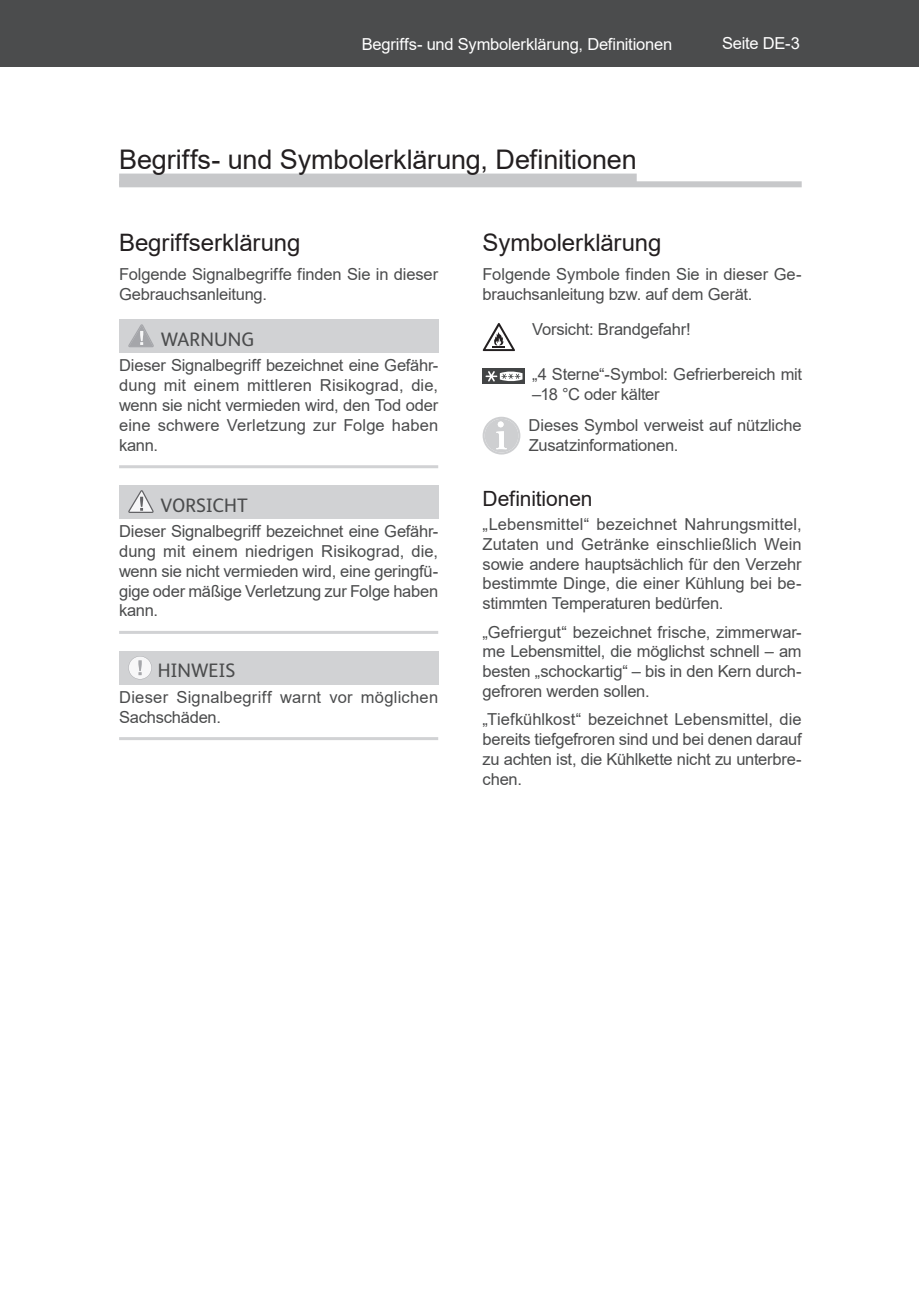
<style>
.page{position:relative;width:919px;height:1289px;background:#fff}
.page>*{position:absolute;margin:0;border:0;box-sizing:border-box;transform-origin:0 0}
.t1{font:27px "Arial";letter-spacing:-.005em;color:#231f20}
.t2{font:24px "Arial";letter-spacing:-.005em;color:#231f20}
.t3{font:21px "Arial";letter-spacing:-.005em;color:#231f20}
.t4{font:19.5px "FS Albert";color:#4b4c4d}
.t5{font:16.5px/19.8px "Arial";letter-spacing:-.01em;color:#4b4c4d;text-align:justify}
.t6{font:16.5px "Arial";letter-spacing:-.015em;color:#fff}
.t7{font:16.5px/19.8px "Arial";letter-spacing:.015em;color:#4b4c4d}
</style>
<div class="page">
<div style="left:13px;top:0;width:905px;height:67px;background:#4b4c4d"></div>
<div style="left:0;top:0;width:13px;height:67px;background:#4b4c4d"></div>
<div style="left:119px;top:173px;width:517px;height:12px;background:#c7c8ca"></div>
<div style="left:119px;top:181px;width:682px;height:6px;background:#c7c8ca"></div>
<div style="left:119px;top:320px;width:319px;height:33px;background:#d1d2d4"></div>
<hr style="left:119px;top:465px;width:319px;height:3px;background:#d1d2d4">
<div style="left:119px;top:485px;width:319px;height:33px;background:#d1d2d4"></div>
<hr style="left:119px;top:631px;width:319px;height:3px;background:#d1d2d4">
<div style="left:119px;top:651px;width:319px;height:33px;background:#d1d2d4"></div>
<hr style="left:119px;top:737px;width:319px;height:3px;background:#d1d2d4">
<svg style="left:128px;top:324px;width:26px;height:23px"></svg>
<svg style="left:128px;top:490px;width:26px;height:23px"></svg>
<svg style="left:128px;top:656px;width:24px;height:23px"></svg>
<svg style="left:482px;top:323px;width:33px;height:28px"></svg>
<div style="left:482px;top:368px;width:43px;height:16px;background:#424445"></div>
<svg style="left:485px;top:371px;width:37px;height:10px"></svg>
<svg style="left:482px;top:417px;width:38px;height:37px"></svg>
<p class="t6" style="left:361px;top:33px;width:312px">Begriffs- und Symbolerklärung, Definitionen</p>
<p class="t6" style="left:722px;top:32px;width:79px">Seite DE-3</p>
<h1 class="t1" style="left:119px;top:140px;width:519px">Begriffs- und Symbolerklärung, Definitionen</h1>
<h2 class="t2" style="left:119px;top:226px;width:183px">Begriffserklärung</h2>
<p class="t5" style="left:119px;top:264px;width:320px">Folgende Si gnal begriffe finden Sie in dieser<br>Gebrauchsanleitung.</p>
<p class="t4" style="left:161px;top:326px;width:95px">WARNUNG</p>
<p class="t5" style="left:119px;top:355px;width:320px">Dieser Signalbegriff bezeichnet eine Gefähr&shy;dung mit einem mittleren Risikograd, die, wenn sie nicht vermieden wird, den Tod oder eine schwere Verletzung zur Folge haben kann.</p>
<p class="t4" style="left:161px;top:492px;width:89px">VORSICHT</p>
<p class="t5" style="left:119px;top:521px;width:320px">Dieser Signalbegriff bezeichnet eine Gefähr&shy;dung mit einem niedrigen Risikograd, die, wenn sie nicht vermieden wird, eine geringfü&shy;gige oder mäßige Verletzung zur Folge haben kann.</p>
<p class="t4" style="left:158px;top:657px;width:79px">HINWEIS</p>
<p class="t7" style="left:119px;top:687px;width:320px">Dieser Signalbegriff warnt vor möglichen<br>Sachschäden.</p>
<h2 class="t2" style="left:482px;top:226px;width:180px">Symbolerklärung</h2>
<p class="t5" style="left:482px;top:264px;width:320px">Folgende Symbole finden Sie in dieser Ge&shy;brauchsanleitung bzw. auf dem Gerät.</p>
<p class="t5" style="left:532px;top:319px;width:160px">Vorsicht: Brandgefahr!</p>
<p class="t5" style="left:532px;top:365px;width:271px">„4 Sterne“-Symbol: Gefrierbereich mit –18 °C oder käl ter</p>
<p class="t5" style="left:528px;top:415px;width:274px">Dieses Symbol verweist auf nützliche<br>Zusatzinformationen.</p>
<p class="t3" style="left:482px;top:484px;width:111px">Definitionen</p>
<p class="t5" style="left:482px;top:514px;width:320px">„Lebensmittel“ bezeichnet Nahrungsmittel, Zutaten und Getränke einschließlich Wein sowie andere hauptsächlich für den Verzehr bestimmte Dinge, die einer Kühlung bei be&shy;stimmten Temperaturen bedürfen.</p>
<p class="t5" style="left:482px;top:621px;width:320px">„Gefriergut“ bezeichnet frische, zimmerwar&shy;me Lebensmittel, die möglichst schnell – am besten „schockartig“ – bis in den Kern durch&shy;gefroren werden sollen.</p>
<p class="t5" style="left:482px;top:709px;width:320px">„Tiefkühlkost“ bezeichnet Lebensmittel, die bereits tiefgefroren sind und bei denen darauf zu achten ist, die Kühlkette nicht zu unterbre&shy;chen.</p>
</div>
